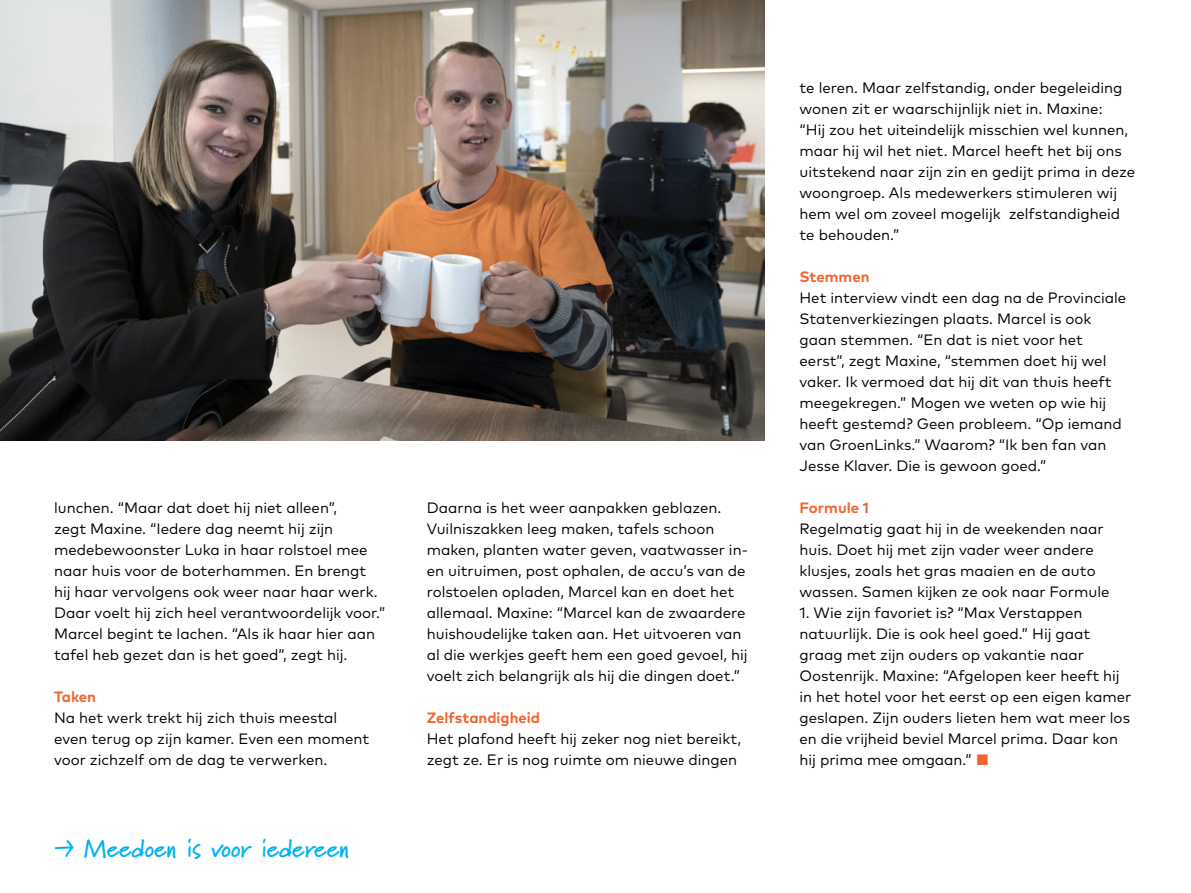
<style>
.page{position:relative;width:1191px;height:893px;background:#fff}
.page>*{position:absolute;margin:0;border:0;box-sizing:border-box;transform-origin:0 0}
.t1{font:700 25.5px "Marydale";color:#00b3f0}
.t2{font:15px/21px "Mark OT";color:#000}
.t3{font:700 15px "Mark OT";color:#f26531}
.s1{color:#f26531}
</style>
<div class="page">
<img style="left:0;top:0;width:764px;height:440px">
<p class="t2" style="left:54px;top:497px;width:333px">lunchen. “Maar dat doet hij niet alleen”,<br>zegt Maxine. “Iedere dag neemt hij zijn medebewoonster Luka in haar rolstoel mee naar huis voor de boterhammen. En brengt hij haar vervolgens ook weer naar haar werk.<br>Daar voelt hij zich heel verantwoordelijk voor.” Marcel begint te lachen. “Als ik haar hier aan tafel heb gezet dan is het goed”, zegt hij.</p>
<p class="t3" style="left:54px;top:687px;width:44px">Taken</p>
<p class="t2" style="left:54px;top:707px;width:317px">Na het werk trekt hij zich thuis meestal even terug op zijn kamer. Even een moment voor zichzelf om de dag te verwerken.</p>
<h1 class="t1" style="left:54px;top:833px;width:296px">• Meedoen is voor iedereen</h1>
<p class="t2" style="left:427px;top:497px;width:323px">Daarna is het weer aanpakken geblazen.<br>Vuilniszakken leeg maken, tafels schoon maken, planten water geven, vaatwasser in&shy;en uitruimen, post ophalen, de accu’s van de rolstoelen opladen, Marcel kan en doet het allemaal. Maxine: “Marcel kan de zwaardere huishoudelijke taken aan. Het uitvoeren van al die werkjes geeft hem een goed gevoel, hij voelt zich belangrijk als hij die dingen doet.”</p>
<p class="t3" style="left:427px;top:708px;width:115px">Zelfstandigheid</p>
<p class="t2" style="left:427px;top:728px;width:316px">Het plafond heeft hij zeker nog niet bereikt, zegt ze. Er is nog ruimte om nieuwe dingen</p>
<p class="t2" style="left:799px;top:77px;width:337px">te leren. Maar zelfstandig, onder begeleiding wonen zit er waarschijnlijk niet in. Maxine:<br>“Hij zou het uiteindelijk misschien wel kunnen, maar hij wil het niet. Marcel heeft het bij ons uitstekend naar zijn zin en gedijt prima in deze woongroep. Als medewerkers stimuleren wij hem wel om zoveel mogelijk zelfstandigheid te behouden.”</p>
<p class="t3" style="left:799px;top:267px;width:72px">Stemmen</p>
<p class="t2" style="left:799px;top:287px;width:328px">Het interview vindt een dag na de Provinciale Statenverkiezingen plaats. Marcel is ook gaan stemmen. “En dat is niet voor het eerst”, zegt Maxine, “stemmen doet hij wel vaker. Ik vermoed dat hij dit van thuis heeft meegekregen.” Mogen we weten op wie hij heeft gestemd? Geen probleem. “Op iemand van GroenLinks.” Waarom? “Ik ben fan van Jesse Klaver. Die is gewoon goed.”</p>
<p class="t3" style="left:799px;top:498px;width:71px">Formule 1</p>
<p class="t2" style="left:799px;top:518px;width:311px">Regelmatig gaat hij in de weekenden naar huis. Doet hij met zijn vader weer andere klusjes, zoals het gras maaien en de auto wassen. Samen kijken ze ook naar Formule</p>
<p class="t2" style="left:799px;top:602px;width:333px">1. Wie zijn favoriet is? “Max Verstappen natuurlijk. Die is ook heel goed.” Hij gaat graag met zijn ouders op vakantie naar Oostenrijk. Maxine: “Afgelopen keer heeft hij in het hotel voor het eerst op een eigen kamer geslapen. Zijn ouders lieten hem wat meer los en die vrijheid beviel Marcel prima. Daar kon hij prima mee omgaan.” <span class="s1">■</span></p>
</div>
